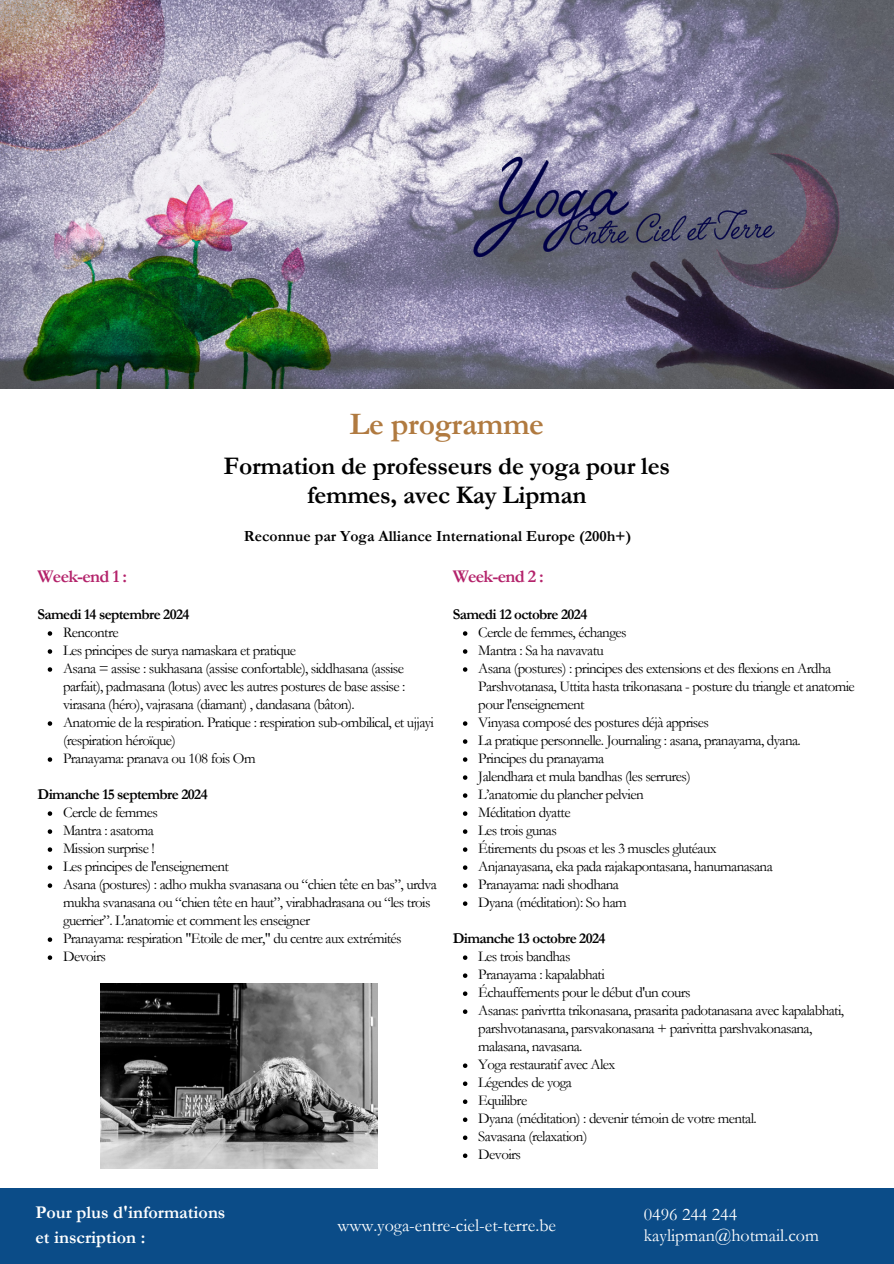
<style>
.page{position:relative;width:894px;height:1264px;background:#fff}
.page>*{position:absolute;margin:0;border:0;box-sizing:border-box;transform-origin:0 0}
.t1{font:700 31.5px "Garamond";letter-spacing:-.01em;color:#b07a40}
.t2{font:700 25.5px/29.4px "Garamond";letter-spacing:-.01em;color:#000;text-align:center}
.t3{font:18px "Garamond";color:#fff}
.t4{font:700 18px "Garamond";color:#fff}
.t5{font:700 18px "Garamond";letter-spacing:-.04em;color:#b4236b}
.t6{font:700 15.6px "Garamond";color:#000}
.t7{font:15px/18px "Garamond";letter-spacing:-.04em;color:#000}
.t8{font:700 15px "Garamond";letter-spacing:-.04em;color:#000}
</style>
<div class="page">
<div style="left:0;top:1188px;width:893px;height:75px;background:#0b4c88"></div>
<img style="left:0;top:0;width:893px;height:388px">
<img style="left:101px;top:983px;width:277px;height:185px">
<svg style="left:48px;top:631px;width:4px;height:4px"></svg>
<svg style="left:48px;top:649px;width:4px;height:4px"></svg>
<svg style="left:48px;top:667px;width:4px;height:4px"></svg>
<svg style="left:48px;top:721px;width:4px;height:4px"></svg>
<svg style="left:48px;top:757px;width:4px;height:4px"></svg>
<svg style="left:48px;top:811px;width:4px;height:4px"></svg>
<svg style="left:48px;top:829px;width:4px;height:4px"></svg>
<svg style="left:48px;top:847px;width:4px;height:4px"></svg>
<svg style="left:48px;top:865px;width:4px;height:4px"></svg>
<svg style="left:48px;top:883px;width:4px;height:4px"></svg>
<svg style="left:48px;top:937px;width:4px;height:4px"></svg>
<svg style="left:48px;top:955px;width:4px;height:4px"></svg>
<svg style="left:463px;top:631px;width:4px;height:4px"></svg>
<svg style="left:463px;top:649px;width:4px;height:4px"></svg>
<svg style="left:463px;top:667px;width:4px;height:4px"></svg>
<svg style="left:463px;top:721px;width:4px;height:4px"></svg>
<svg style="left:463px;top:739px;width:4px;height:4px"></svg>
<svg style="left:463px;top:757px;width:4px;height:4px"></svg>
<svg style="left:463px;top:775px;width:4px;height:4px"></svg>
<svg style="left:463px;top:793px;width:4px;height:4px"></svg>
<svg style="left:463px;top:811px;width:4px;height:4px"></svg>
<svg style="left:463px;top:829px;width:4px;height:4px"></svg>
<svg style="left:463px;top:847px;width:4px;height:4px"></svg>
<svg style="left:463px;top:865px;width:4px;height:4px"></svg>
<svg style="left:463px;top:883px;width:4px;height:4px"></svg>
<svg style="left:463px;top:901px;width:4px;height:4px"></svg>
<svg style="left:463px;top:955px;width:4px;height:4px"></svg>
<svg style="left:463px;top:973px;width:4px;height:4px"></svg>
<svg style="left:463px;top:991px;width:4px;height:4px"></svg>
<svg style="left:463px;top:1009px;width:4px;height:4px"></svg>
<svg style="left:463px;top:1063px;width:4px;height:4px"></svg>
<svg style="left:463px;top:1081px;width:4px;height:4px"></svg>
<svg style="left:463px;top:1099px;width:4px;height:4px"></svg>
<svg style="left:463px;top:1117px;width:4px;height:4px"></svg>
<svg style="left:463px;top:1135px;width:4px;height:4px"></svg>
<svg style="left:463px;top:1153px;width:4px;height:4px"></svg>
<h2 class="t1" style="left:349px;top:406px;width:196px">Le programme</h2>
<h5 class="t2" style="left:223px;top:451px;width:447px">Formation de professeurs de yoga pour les femmes, avec Kay Lipman</h5>
<p class="t6" style="left:244px;top:527px;width:388px">Reconnue par Yoga Alliance International Europe (200h+)</p>
<p class="t5" style="left:452px;top:566px;width:92px">Week-end 2 :</p>
<p class="t8" style="left:452px;top:606px;width:136px">Samedi 12 octobre 2024</p>
<p class="t7" style="left:478px;top:623px;width:150px">Cercle de femmes, échanges</p>
<p class="t7" style="left:478px;top:641px;width:127px">Mantra : Sa ha navavatu</p>
<p class="t7" style="left:478px;top:659px;width:378px">Asana (postures) : principes des extensions et des flexions en Ardha<br>Parshvotanasa, Uttita hasta trikonasana - posture du triangle et anatomie pour l'enseignement</p>
<p class="t7" style="left:478px;top:713px;width:232px">Vinyasa composé des postures déjà apprises</p>
<p class="t7" style="left:478px;top:731px;width:324px">La pratique personnelle. Journaling : asana, pranayama, dyana.</p>
<p class="t7" style="left:478px;top:749px;width:127px">Principes du pranayama</p>
<p class="t7" style="left:478px;top:767px;width:214px">Jalendhara et mula bandhas (les serrures)</p>
<p class="t7" style="left:478px;top:785px;width:167px">L’anatomie du plancher pelvien</p>
<p class="t7" style="left:478px;top:803px;width:94px">Méditation dyatte</p>
<p class="t7" style="left:478px;top:821px;width:80px">Les trois gunas</p>
<h5 class="t7" style="left:478px;top:839px;width:240px">Étirements du psoas et les 3 muscles glutéaux</h5>
<p class="t7" style="left:478px;top:857px;width:296px">Anjanayasana, eka pada rajakapontasana, hanumanasana</p>
<p class="t7" style="left:478px;top:875px;width:142px">Pranayama: nadi shodhana</p>
<p class="t7" style="left:478px;top:893px;width:150px">Dyana (méditation): So ham</p>
<p class="t8" style="left:452px;top:930px;width:154px">Dimanche 13 octobre 2024</p>
<p class="t7" style="left:478px;top:947px;width:94px">Les trois bandhas</p>
<p class="t7" style="left:478px;top:965px;width:128px">Pranayama : kapalabhati</p>
<p class="t7" style="left:478px;top:983px;width:214px">Échauffements pour le début d'un cours</p>
<p class="t7" style="left:478px;top:1001px;width:367px">Asanas: parivrtta trikonasana, prasarita padotanasana avec kapalabhati, parshvotanasana, parsvakonasana + parivritta parshvakonasana, malasana, navasana.</p>
<p class="t7" style="left:478px;top:1055px;width:139px">Yoga restauratif avec Alex</p>
<p class="t7" style="left:478px;top:1073px;width:95px">Légendes de yoga</p>
<h3 class="t7" style="left:478px;top:1091px;width:50px">Equilibre</h3>
<h4 class="t7" style="left:478px;top:1109px;width:280px">Dyana (méditation) : devenir témoin de votre mental.</h4>
<h4 class="t7" style="left:478px;top:1127px;width:111px">Savasana (relaxation)</h4>
<h4 class="t7" style="left:478px;top:1145px;width:44px">Devoirs</h4>
<h3 class="t5" style="left:38px;top:566px;width:91px">Week-end 1 :</h3>
<h5 class="t8" style="left:38px;top:606px;width:153px">Samedi 14 septembre 2024</h5>
<p class="t7" style="left:63px;top:623px;width:57px">Rencontre</p>
<p class="t7" style="left:63px;top:641px;width:234px">Les principes de surya namaskara et pratique</p>
<p class="t7" style="left:63px;top:659px;width:344px;text-align:justify">Asana = assise : sukhasana (assise confortable), siddhasana (assise parfait), padmasana (lotus) avec les autres postures de base assise : virasana (héro), vajrasana (diamant) , dandasana (bâton).</p>
<p class="t7" style="left:63px;top:713px;width:372px">Anatomie de la respiration. Pratique : respiration sub-ombilical, et ujjayi (respiration héroïque)</p>
<p class="t7" style="left:63px;top:749px;width:194px">Pranayama: pranava ou 108 fois Om</p>
<h5 class="t8" style="left:38px;top:786px;width:172px">Dimanche 15 septembre 2024</h5>
<p class="t7" style="left:63px;top:803px;width:96px">Cercle de femmes</p>
<p class="t7" style="left:63px;top:821px;width:92px">Mantra : asatoma</p>
<p class="t7" style="left:63px;top:839px;width:93px">Mission surprise !</p>
<p class="t7" style="left:63px;top:857px;width:167px">Les principes de l'enseignement</p>
<p class="t7" style="left:63px;top:875px;width:375px">Asana (postures) : adho mukha svanasana ou “chien tête en bas”, urdva mukha svanasana ou “chien tête en haut”, virabhadrasana ou “les trois guerrier”. L'anatomie et comment les enseigner</p>
<p class="t7" style="left:63px;top:929px;width:340px">Pranayama: respiration "Etoile de mer," du centre aux extrémités</p>
<p class="t7" style="left:63px;top:947px;width:44px">Devoirs</p>
<p class="t4" style="left:35px;top:1202px;width:191px">Pour plus d'informations</p>
<h5 class="t3" style="left:643px;top:1204px;width:95px">0496 244 244</h5>
<p class="t4" style="left:35px;top:1227px;width:111px">et inscription :</p>
<p class="t3" style="left:337px;top:1215px;width:220px">www.yoga-entre-ciel-et-terre.be</p>
<h3 class="t3" style="left:643px;top:1225px;width:176px">kaylipman@hotmail.com</h3>
</div>
